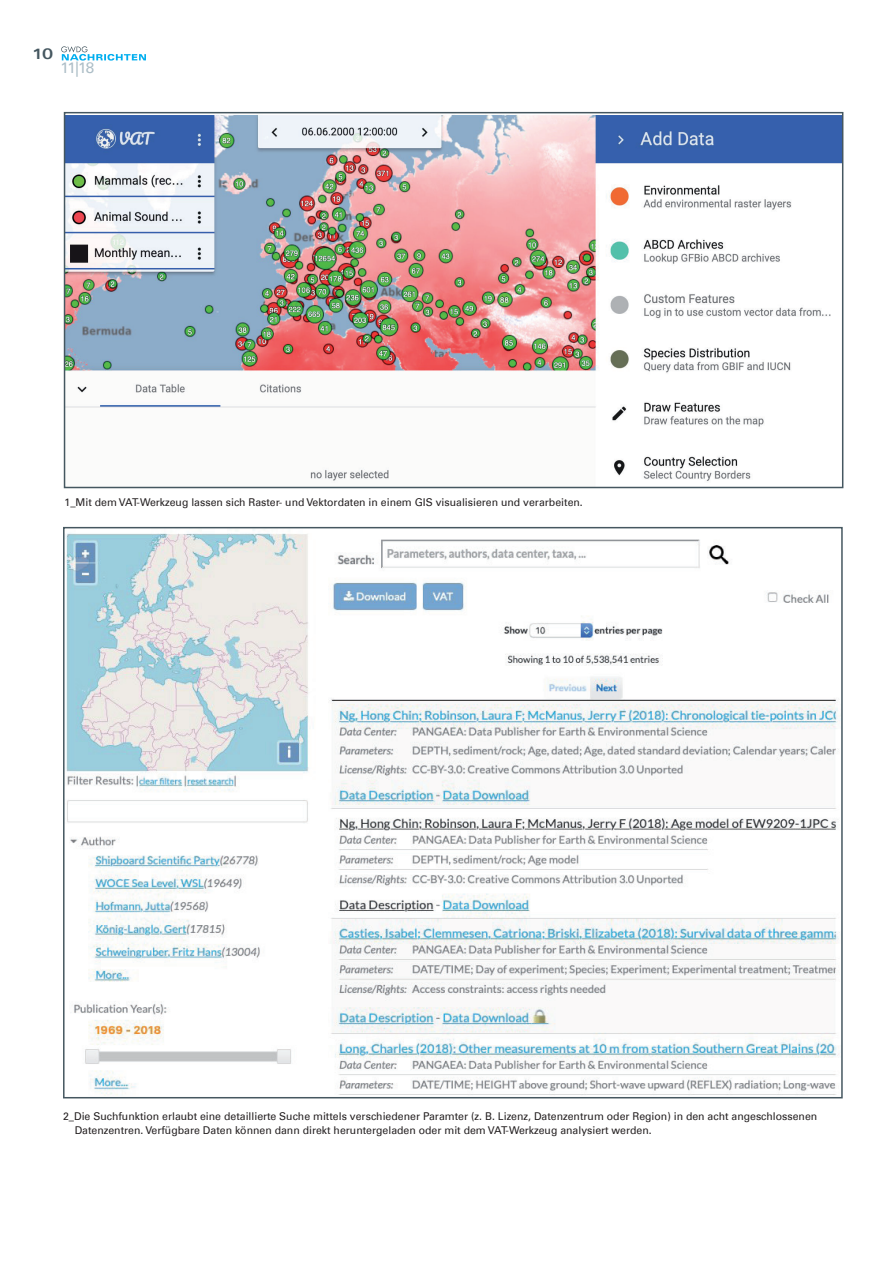
<style>
.page{position:relative;width:893px;height:1263px;background:#fff}
.page>*{position:absolute;margin:0;border:0;box-sizing:border-box;transform-origin:0 0}
.t1{font:15.3px "Univers Com 55 Roman";color:#adbec7}
.t2{font:15px "Univers Com 63 Bold Ext";color:#455760}
.t3{font:10.8px/13.8px "Univers Com 55 Roman";color:#231f20}
</style>
<div class="page">
<svg style="left:61px;top:46px;width:85px;height:15px"></svg>
<img style="left:67px;top:115px;width:773px;height:366px">
<div style="left:64px;top:112px;width:779px;height:376px;border:2px solid #455760"></div>
<img style="left:66px;top:530px;width:774px;height:565px">
<h2 class="t2" style="left:32px;top:45px;width:23px">10</h2>
<h1 class="t1" style="left:61px;top:58px;width:35px">11|18</h1>
<p class="t3" style="left:65px;top:495px;width:520px">1_Mit dem VAT-Werkzeug lassen sich Raster- und Vektordaten in einem GIS visualisieren und verarbeiten.</p>
<p class="t3" style="left:75px;top:1109px;width:744px;text-indent:-12px">2_Die Suchfunktion erlaubt eine detaillierte Suche mittels verschiedener Paramter (z. B. Lizenz, Datenzentrum oder Region) in den acht angeschlossenen<br>Datenzentren. Verfügbare Daten können dann direkt heruntergeladen oder mit dem VAT-Werkzeug analysiert werden.</p>
</div>
